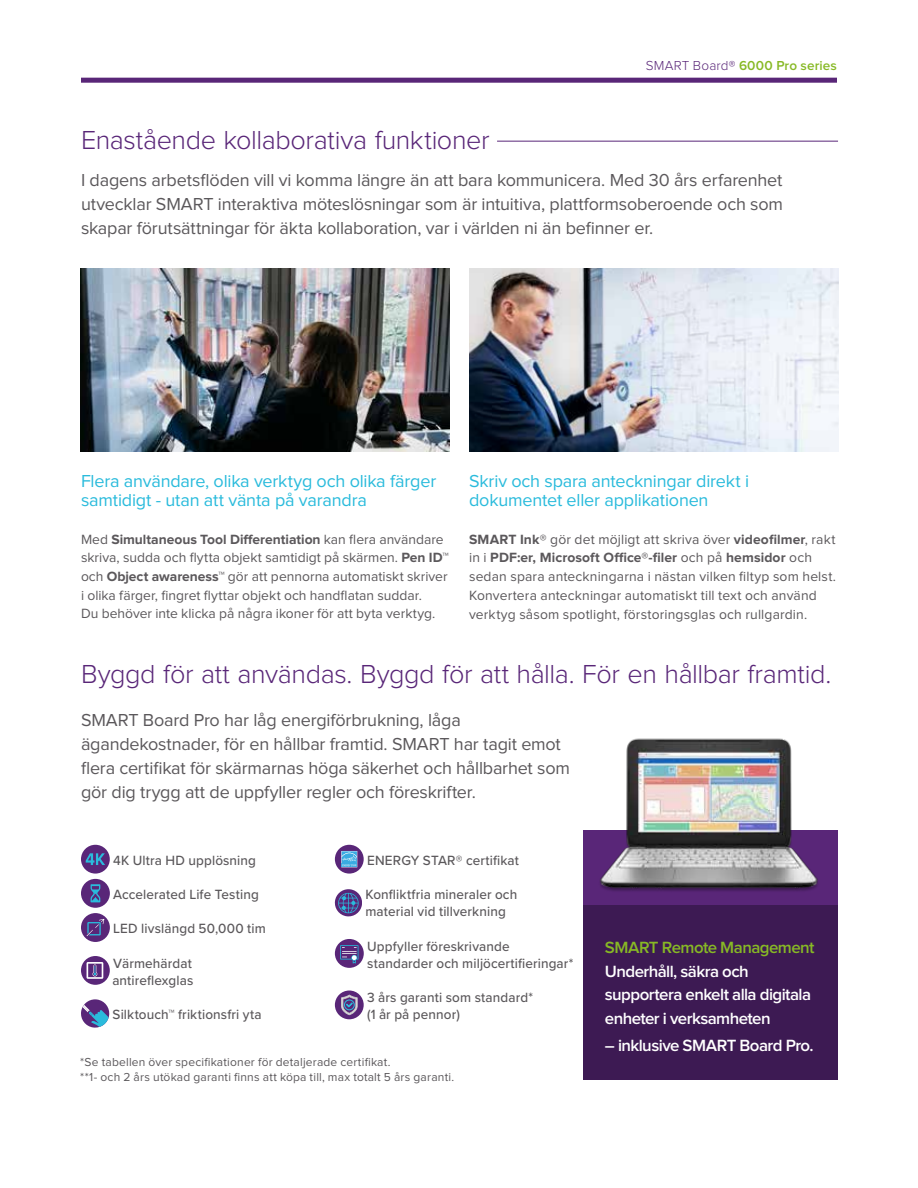
<style>
.page{position:relative;width:918px;height:1188px;background:#fff}
.page>*{position:absolute;margin:0;border:0;box-sizing:border-box;transform-origin:0 0}
.t1{font:300 27px "Proxima Nova";letter-spacing:-.015em;color:#592678}
.t2{font:18px/24px "Proxima Nova";letter-spacing:-.01em;color:#5b585b;text-align:justify}
.t3{font:18px/18.8px "Proxima Nova";letter-spacing:-.01em;color:#2abbdc}
.t4{font:600 16.8px/23.9px "Proxima Nova";letter-spacing:-.035em;color:#fff}
.t5{font:600 16.8px "Proxima Nova";letter-spacing:-.035em;color:#87b925}
.t6{font:13.8px/18.8px "Proxima Nova";letter-spacing:.01em;color:#5b585b}
.t7{font:500 13.8px/17.2px "Proxima Nova";letter-spacing:.01em;color:#5b585b}
.t8{font:600 13.5px "Proxima Nova";letter-spacing:.01em;color:#87b925}
.t9{font:12px/15px "Proxima Nova";letter-spacing:.015em;color:#5b585b}
.s1{font-weight:300;color:#592678}
.s2{font-weight:700}
</style>
<div class="page">
<svg style="left:81px;top:78px;width:756px;height:5px;background:#633380"></svg>
<img style="left:469px;top:269px;width:369px;height:183px">
<hr style="left:497px;top:141px;width:341px;height:1px;background:#592678">
<div style="left:583px;top:830px;width:255px;height:250px;background:#592678"></div>
<div style="left:583px;top:905px;width:255px;height:175px;background:#3d1a53"></div>
<img style="left:600px;top:738px;width:218px;height:153px">
<div style="left:81px;top:845px;width:29px;height:29px;background:#592678;border-radius:50%"></div>
<svg style="left:86px;top:853px;width:19px;height:12px"></svg>
<div style="left:81px;top:879px;width:29px;height:29px;background:#592678;border-radius:50%"></div>
<svg style="left:91px;top:884px;width:9px;height:18px"></svg>
<div style="left:81px;top:913px;width:29px;height:29px;background:#592678;border-radius:50%"></div>
<svg style="left:87px;top:919px;width:17px;height:17px"></svg>
<svg style="left:81px;top:956px;width:29px;height:29px"></svg>
<svg style="left:87px;top:962px;width:16px;height:17px"></svg>
<svg style="left:81px;top:999px;width:28px;height:29px"></svg>
<svg style="left:335px;top:845px;width:29px;height:29px"></svg>
<svg style="left:341px;top:851px;width:16px;height:16px"></svg>
<svg style="left:335px;top:889px;width:27px;height:27px"></svg>
<svg style="left:335px;top:939px;width:29px;height:29px"></svg>
<svg style="left:340px;top:945px;width:18px;height:19px"></svg>
<div style="left:335px;top:991px;width:29px;height:28px;background:#592678;border-radius:50%"></div>
<svg style="left:341px;top:995px;width:16px;height:20px"></svg>
<img style="left:80px;top:269px;width:369px;height:183px">
<p class="t8" style="left:646px;top:59px;width:193px"><span class="s1">SMART Board®</span> 6000 Pro series</p>
<h1 class="t1" style="left:81px;top:127px;width:410px">Enastående kollaborativa funktioner</h1>
<p class="t2" style="left:81px;top:169px;width:704px">I dagens arbetsflöden vill vi komma längre än att bara kommunicera. Med 30 års erfarenhet utvecklar SMART interaktiva möteslösningar som är intuitiva, plattformsoberoende och som skapar förutsättningar för äkta kollaboration, var i världen ni än befinner er.</p>
<h2 class="t3" style="left:81px;top:473px;width:357px">Flera användare, olika verktyg och olika färger samtidigt - utan att vänta på varandra</h2>
<p class="t6" style="left:81px;top:530px;width:369px">Med <span class="s2">Simultaneous Tool Differentiation</span> kan flera användare skriva, sudda och flytta objekt samtidigt på skärmen. <span class="s2">Pen ID™ </span>och <span class="s2">Object awareness™</span> gör att pennorna automatiskt skriver i olika färger, fingret flyttar objekt och handflatan suddar.<br>Du behöver inte klicka på några ikoner för att byta verktyg.</p>
<h2 class="t3" style="left:469px;top:473px;width:281px">Skriv och spara anteckningar direkt i dokumentet eller applikationen</h2>
<p class="t6" style="left:469px;top:530px;width:368px"><span class="s2">SMART Ink®</span> gör det möjligt att skriva över <span class="s2">videofilmer</span>, rakt in i <span class="s2">PDF:er, Microsoft Office®-filer</span> och på <span class="s2">hemsidor</span> och sedan spara anteckningarna i nästan vilken filtyp som helst.<br>Konvertera anteckningar automatiskt till text och använd verktyg såsom spotlight, förstoringsglas och rullgardin.</p>
<h1 class="t1" style="left:81px;top:662px;width:752px">Byggd för att användas. Byggd för att hålla. För en hållbar framtid.</h1>
<h2 class="t2" style="left:81px;top:708px;width:491px;text-align:left">SMART Board Pro har låg energiförbrukning, låga ägandekostnader, för en hållbar framtid. SMART har tagit emot flera certifikat för skärmarnas höga säkerhet och hållbarhet som gör dig trygg att de uppfyller regler och föreskrifter.</h2>
<p class="t7" style="left:113px;top:851px;width:144px">4K Ultra HD upplösning</p>
<p class="t7" style="left:113px;top:885px;width:147px">Accelerated Life Testing</p>
<p class="t7" style="left:113px;top:920px;width:154px">LED livslängd 50,000 tim</p>
<p class="t7" style="left:112px;top:954px;width:83px">Värmehärdat antireflexglas</p>
<p class="t7" style="left:113px;top:1005px;width:151px">Silktouch™ friktionsfri yta</p>
<p class="t7" style="left:367px;top:851px;width:153px">ENERGY STAR® certifikat</p>
<p class="t7" style="left:365px;top:885px;width:153px">Konfliktfria mineraler och material vid tillverkning</p>
<p class="t7" style="left:367px;top:937px;width:208px">Uppfyller föreskrivande standarder och miljöcertifieringar*</p>
<p class="t7" style="left:367px;top:988px;width:167px">3 års garanti som standard* (1 år på pennor)</p>
<p class="t9" style="left:80px;top:1055px;width:375px">*Se tabellen över specifikationer för detaljerade certifikat.<br>**1- och 2 års utökad garanti finns att köpa till, max totalt 5 års garanti.</p>
<p class="t5" style="left:605px;top:939px;width:211px">SMART Remote Management</p>
<p class="t4" style="left:605px;top:960px;width:208px">Underhåll, säkra och supportera enkelt alla digitala enheter i verksamheten</p>
<p class="t4" style="left:605px;top:1034px;width:210px">– inklusive SMART Board Pro.</p>
</div>
